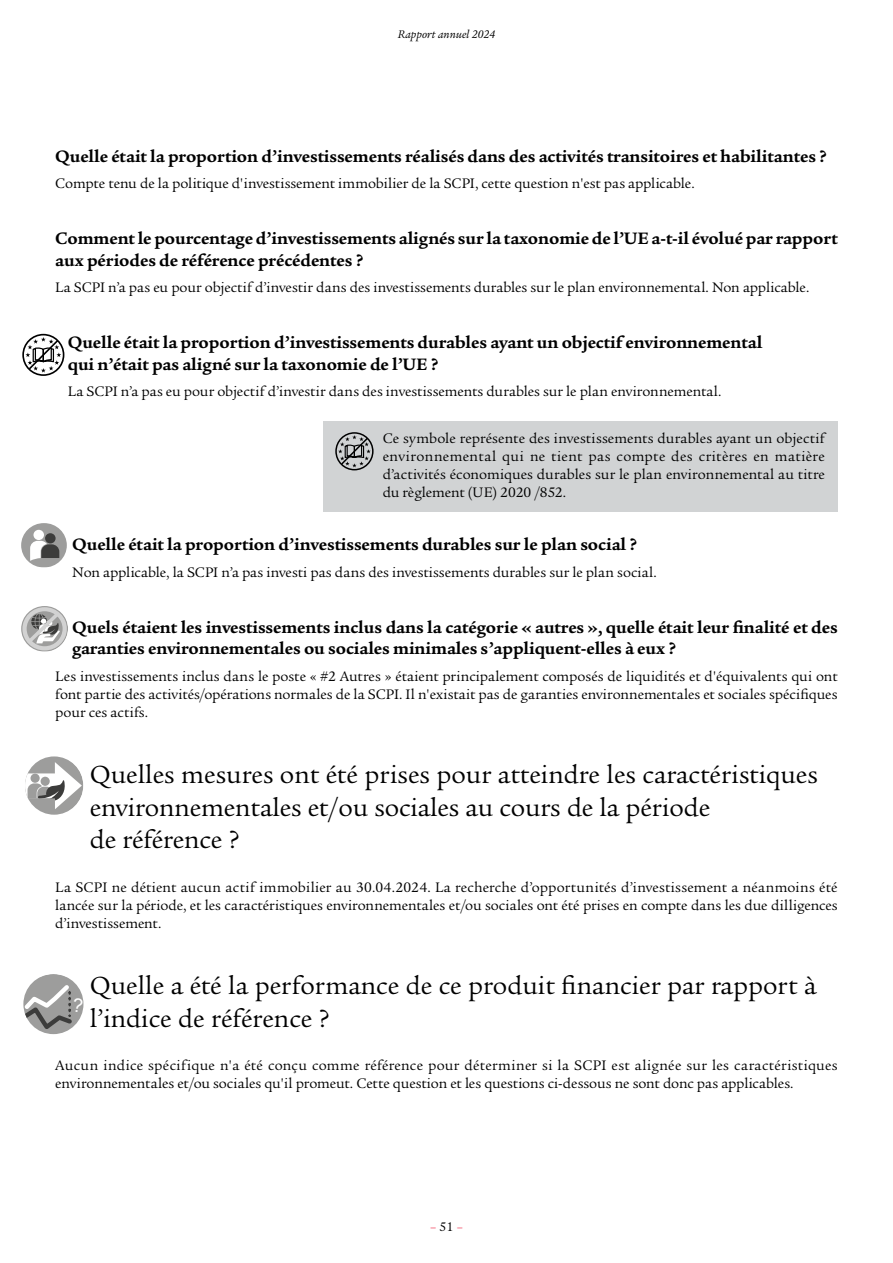
<style>
.page{position:relative;width:893px;height:1263px;background:#fff}
.page>*{position:absolute;margin:0;border:0;box-sizing:border-box;transform-origin:0 0}
.Titre_niv_2{font:27px/32.4px "Legacy Serif ITC Std";color:#000}
.inter_Niv_1{font:700 18px/21.6px "Legacy Serif ITC Std";letter-spacing:-.005em;color:#000}
.texte-courant-C10{font:15px/18px "Legacy Serif ITC Std";color:#000;text-align:justify}
.t1{font:13.5px "Legacy Serif ITC Std";color:#ed1a3b}
.t2{font:italic 12px "Legacy Serif ITC Std";color:#000}
.s1{color:#000}
</style>
<div class="page">
<div style="left:323px;top:421px;width:515px;height:91px;background:#d1d3d4"></div>
<div style="left:335px;top:432px;width:39px;height:38px;border:2px solid #000;border-radius:50%"></div>
<svg style="left:338px;top:435px;width:33px;height:32px"></svg>
<div style="left:22px;top:334px;width:42px;height:42px;border:2px solid #000;border-radius:50%"></div>
<svg style="left:26px;top:337px;width:35px;height:36px"></svg>
<div style="left:21px;top:523px;width:46px;height:44px;background:#9d9d9c;border-radius:50%"></div>
<svg style="left:30px;top:541px;width:29px;height:20px"></svg>
<div style="left:45px;top:533px;width:11px;height:10px;background:#3c3c3b;border-radius:50%"></div>
<div style="left:33px;top:530px;width:11px;height:10px;background:#fff;border-radius:50%"></div>
<svg style="left:21px;top:606px;width:47px;height:46px"></svg>
<svg style="left:22px;top:607px;width:45px;height:43px"></svg>
<svg style="left:25px;top:756px;width:58px;height:59px"></svg>
<svg style="left:23px;top:974px;width:60px;height:60px"></svg>
<p class="t2" style="left:398px;top:28px;width:99px">Rapport annuel 2024</p>
<p class="inter_Niv_1" style="left:55px;top:145px;width:773px">Quelle était la proportion d’investissements réalisés dans des activités transitoires et habilitantes ?</p>
<p class="texte-courant-C10" style="left:55px;top:175px;width:641px">Compte tenu de la politique d'investissement immobilier de la SCPI, cette question n'est pas applicable.</p>
<p class="inter_Niv_1" style="left:55px;top:228px;width:784px">Comment le pourcentage d’investissements alignés sur la taxonomie de l’UE a-t-il évolué par rapport aux périodes de référence précédentes ?</p>
<p class="texte-courant-C10" style="left:55px;top:279px;width:756px">La SCPI n’a pas eu pour objectif d’investir dans des investissements durables sur le plan environnemental. Non applicable.</p>
<p class="inter_Niv_1" style="left:68px;top:332px;width:696px">Quelle était la proportion d’investissements durables ayant un objectif environnemental qui n’était pas aligné sur la taxonomie de l’UE ?</p>
<p class="texte-courant-C10" style="left:68px;top:383px;width:655px">La SCPI n’a pas eu pour objectif d’investir dans des investissements durables sur le plan environnemental.</p>
<p class="texte-courant-C10" style="left:383px;top:430px;width:444px">Ce symbole représente des investissements durables ayant un objectif environnemental qui ne tient pas compte des critères en matière d’activités économiques durables sur le plan environnemental au titre du règlement (UE) 2020 /852.</p>
<p class="inter_Niv_1" style="left:72px;top:534px;width:566px">Quelle était la proportion d’investissements durables sur le plan social ?</p>
<p class="texte-courant-C10" style="left:72px;top:563px;width:586px">Non applicable, la SCPI n’a pas investi pas dans des investissements durables sur le plan social.</p>
<p class="inter_Niv_1" style="left:72px;top:616px;width:767px">Quels étaient les investissements inclus dans la catégorie « autres », quelle était leur finalité et des garanties environnementales ou sociales minimales s’appliquent-elles à eux ?</p>
<p class="texte-courant-C10" style="left:55px;top:667px;width:784px">Les investissements inclus dans le poste « #2 Autres » étaient principalement composés de liquidités et d'équivalents qui ont font partie des activités/opérations normales de la SCPI. Il n'existait pas de garanties environnementales et sociales spécifiques pour ces actifs.</p>
<p class="Titre_niv_2" style="left:90px;top:759px;width:729px">Quelles mesures ont été prises pour atteindre les caractéristiques environnementales et/ou sociales au cours de la période<br>de référence ?</p>
<p class="texte-courant-C10" style="left:55px;top:878px;width:784px">La SCPI ne détient aucun actif immobilier au 30.04.2024. La recherche d’opportunités d’investissement a néanmoins été lancée sur la période, et les caractéristiques environnementales et/ou sociales ont été prises en compte dans les due dilligences d’investissement.</p>
<p class="Titre_niv_2" style="left:90px;top:970px;width:728px">Quelle a été la performance de ce produit financier par rapport à l’indice de référence ?</p>
<p class="texte-courant-C10" style="left:55px;top:1056px;width:784px">Aucun indice spécifique n'a été conçu comme référence pour déterminer si la SCPI est alignée sur les caractéristiques environnementales et/ou sociales qu'il promeut. Cette question et les questions ci-dessous ne sont donc pas applicables.</p>
<p class="t1" style="left:430px;top:1219px;width:34px">– <span class="s1">51</span> –</p>
</div>
